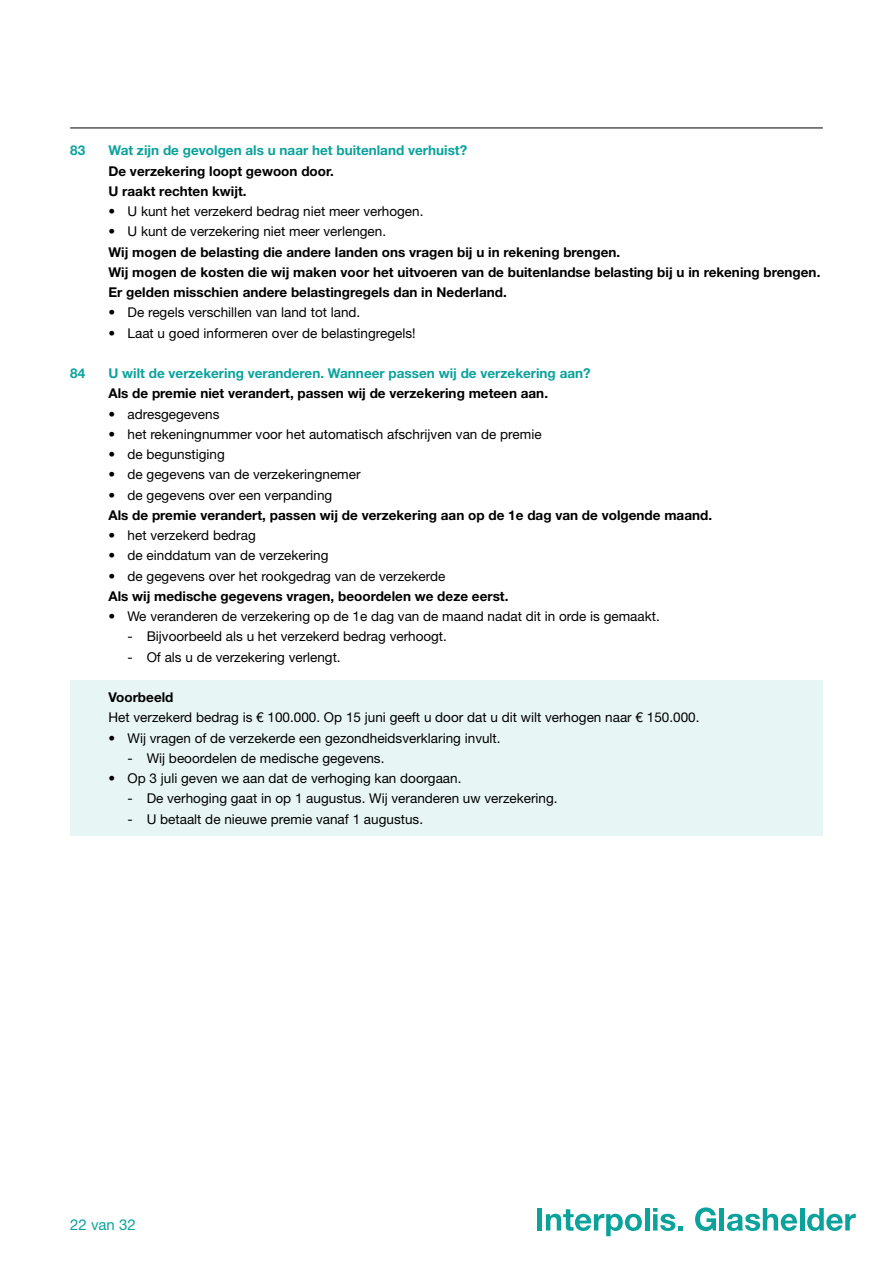
<style>
.page{position:relative;width:893px;height:1263px;background:#fff}
.page>*{position:absolute;margin:0;border:0;box-sizing:border-box;transform-origin:0 0}
.t1{font:15px "Helvetica Neue LT Std";color:#0ba29c}
.t2{font:13.5px "Helvetica Neue LT Std";color:#000}
.t3{font:700 13.5px/20.2px "Helvetica Neue LT Std";color:#000}
.t4{font:700 13.5px "Helvetica Neue LT Std";color:#0ba29c}
</style>
<div class="page">
<hr style="left:70px;top:128px;width:753px;height:1px;background:#000">
<div style="left:537px;top:1208px;width:5px;height:22px;background:#0ba29c"></div>
<svg style="left:546px;top:1209px;width:96px;height:27px"></svg>
<hr style="left:645px;top:1208px;width:4px;height:22px;background:#0ba29c">
<svg style="left:653px;top:1208px;width:30px;height:23px"></svg>
<svg style="left:695px;top:1207px;width:21px;height:24px"></svg>
<hr style="left:720px;top:1208px;width:4px;height:22px;background:#0ba29c">
<svg style="left:727px;top:1208px;width:70px;height:23px"></svg>
<hr style="left:800px;top:1208px;width:4px;height:22px;background:#0ba29c">
<svg style="left:807px;top:1208px;width:49px;height:23px"></svg>
<div style="left:70px;top:680px;width:753px;height:34px;background:#e7f6f5"></div>
<div style="left:70px;top:704px;width:753px;height:31px;background:#e7f6f5"></div>
<div style="left:70px;top:724px;width:753px;height:31px;background:#e7f6f5"></div>
<div style="left:70px;top:745px;width:753px;height:30px;background:#e7f6f5"></div>
<div style="left:70px;top:765px;width:753px;height:30px;background:#e7f6f5"></div>
<div style="left:70px;top:785px;width:753px;height:31px;background:#e7f6f5"></div>
<div style="left:70px;top:805px;width:753px;height:31px;background:#e7f6f5"></div>
<p class="t4" style="left:70px;top:142px;width:17px">83</p>
<p class="t4" style="left:108px;top:142px;width:360px">Wat zijn de gevolgen als u naar het buitenland verhuist?</p>
<p class="t3" style="left:108px;top:160px;width:227px">De verzekering loopt gewoon door.<br>U raakt rechten kwijt.</p>
<p class="t2" style="left:108px;top:203px;width:317px">• U kunt het verzekerd bedrag niet meer verhogen.</p>
<p class="t2" style="left:108px;top:223px;width:279px">• U kunt de verzekering niet meer verlengen.</p>
<p class="t3" style="left:108px;top:241px;width:713px">Wij mogen de belasting die andere landen ons vragen bij u in rekening brengen.<br>Wij mogen de kosten die wij maken voor het uitvoeren van de buitenlandse belasting bij u in rekening brengen.<br>Er gelden misschien andere belastingregels dan in Nederland.</p>
<p class="t2" style="left:108px;top:304px;width:253px">• De regels verschillen van land tot land.</p>
<p class="t2" style="left:108px;top:325px;width:309px">• Laat u goed informeren over de belastingregels!</p>
<p class="t4" style="left:70px;top:365px;width:17px">84</p>
<p class="t4" style="left:108px;top:365px;width:484px">U wilt de verzekering veranderen. Wanneer passen wij de verzekering aan?</p>
<p class="t3" style="left:108px;top:383px;width:441px">Als de premie niet verandert, passen wij de verzekering meteen aan.</p>
<p class="t2" style="left:108px;top:406px;width:113px">• adresgegevens</p>
<p class="t2" style="left:108px;top:426px;width:435px">• het rekeningnummer voor het automatisch afschrijven van de premie</p>
<p class="t2" style="left:108px;top:446px;width:118px">• de begunstiging</p>
<p class="t2" style="left:108px;top:466px;width:254px">• de gegevens van de verzekeringnemer</p>
<p class="t2" style="left:108px;top:487px;width:225px">• de gegevens over een verpanding</p>
<p class="t3" style="left:108px;top:505px;width:605px">Als de premie verandert, passen wij de verzekering aan op de 1e dag van de volgende maand.</p>
<p class="t2" style="left:108px;top:527px;width:149px">• het verzekerd bedrag</p>
<p class="t2" style="left:108px;top:547px;width:222px">• de einddatum van de verzekering</p>
<p class="t2" style="left:108px;top:568px;width:338px">• de gegevens over het rookgedrag van de verzekerde</p>
<p class="t3" style="left:108px;top:586px;width:402px">Als wij medische gegevens vragen, beoordelen we deze eerst.</p>
<p class="t2" style="left:108px;top:608px;width:553px">• We veranderen de verzekering op de 1e dag van de maand nadat dit in orde is gemaakt.</p>
<p class="t2" style="left:128px;top:628px;width:321px">- Bijvoorbeeld als u het verzekerd bedrag verhoogt.</p>
<p class="t2" style="left:128px;top:649px;width:215px">- Of als u de verzekering verlengt.</p>
<p class="t3" style="left:108px;top:687px;width:67px">Voorbeeld</p>
<p class="t2" style="left:108px;top:709px;width:592px">Het verzekerd bedrag is € 100.000. Op 15 juni geeft u door dat u dit wilt verhogen naar € 150.000.</p>
<p class="t2" style="left:108px;top:730px;width:394px">• Wij vragen of de verzekerde een gezondheidsverklaring invult.</p>
<p class="t2" style="left:128px;top:750px;width:258px">- Wij beoordelen de medische gegevens.</p>
<p class="t2" style="left:108px;top:770px;width:355px">• Op 3 juli geven we aan dat de verhoging kan doorgaan.</p>
<p class="t2" style="left:128px;top:790px;width:432px">- De verhoging gaat in op 1 augustus. Wij veranderen uw verzekering.</p>
<p class="t2" style="left:128px;top:811px;width:297px">- U betaalt de nieuwe premie vanaf 1 augustus.</p>
<p class="t1" style="left:70px;top:1216px;width:67px">22 van 32</p>
</div>
